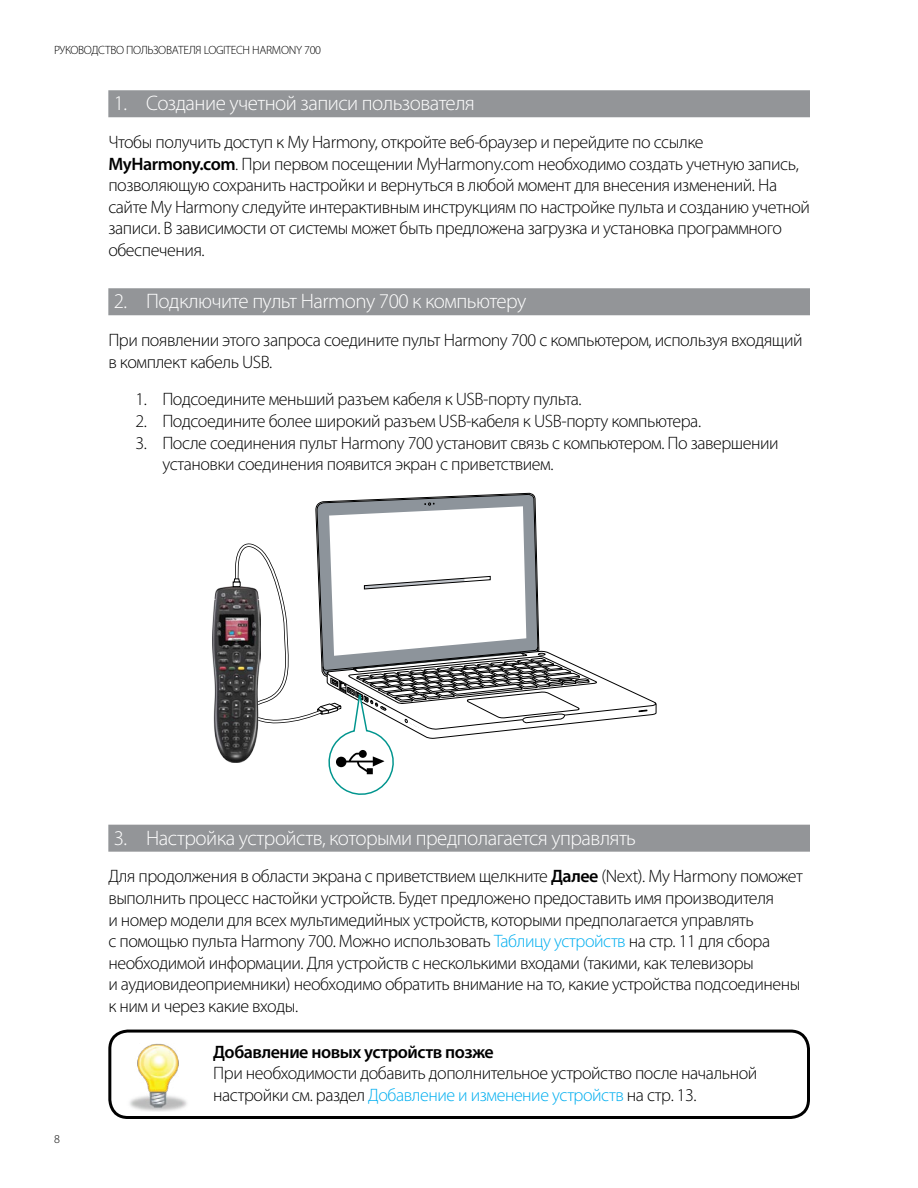
<style>
.page{position:relative;width:918px;height:1188px;background:#fff}
.page>*{position:absolute;margin:0;border:0;box-sizing:border-box;transform-origin:0 0}
.t1{font:300 21px "Myriad Pro";letter-spacing:-.025em;color:#fff}
.t2{font:300 18px/21.6px "Myriad Pro";letter-spacing:-.025em;color:#000}
.t3{font:600 18px "Myriad Pro";letter-spacing:-.025em;color:#000}
.t4{font:300 12px "Myriad Pro";letter-spacing:-.025em;color:#000}
.s1{font-weight:600}
.s2{color:#00aeef}
</style>
<div class="page">
<div style="left:108px;top:90px;width:702px;height:27px;background:#939598"></div>
<div style="left:108px;top:288px;width:702px;height:27px;background:#939598"></div>
<div style="left:108px;top:825px;width:702px;height:27px;background:#939598"></div>
<img style="left:213px;top:587px;width:20px;height:176px">
<svg style="left:233px;top:494px;width:424px;height:301px"></svg>
<div style="left:108px;top:1030px;width:702px;height:89px;border:3px solid #000;border-radius:18px"></div>
<img style="left:129px;top:1043px;width:58px;height:69px">
<p class="t4" style="left:54px;top:43px;width:269px">РУКОВОДСТВО ПОЛЬЗОВАТЕЛЯ LOGITECH HARMONY 700</p>
<p class="t1" style="left:114px;top:91px;width:363px">1. Создание учетной записи пользователя</p>
<p class="t2" style="left:108px;top:131px;width:703px">Чтобы получить доступ к My Harmony, откройте веб-браузер и перейдите по ссылке <span class="s1">MyHarmony.com</span>. При первом посещении MyHarmony.com необходимо создать учетную запись, позволяющую сохранить настройки и вернуться в любой момент для внесения изменений. На сайте My Harmony следуйте интерактивным инструкциям по настройке пульта и созданию учетной записи. В зависимости от системы может быть предложена загрузка и установка программного обеспечения.</p>
<p class="t1" style="left:114px;top:289px;width:414px">2. Подключите пульт Harmony 700 к компьютеру</p>
<p class="t2" style="left:108px;top:329px;width:696px">При появлении этого запроса соедините пульт Harmony 700 с компьютером, используя входящий в комплект кабель USB.</p>
<p class="t2" style="left:135px;top:388px;width:448px">1. Подсоедините меньший разъем кабеля к USB-порту пульта.</p>
<p class="t2" style="left:135px;top:410px;width:567px">2. Подсоедините более широкий разъем USB-кабеля к USB-порту компьютера.</p>
<p class="t2" style="left:162px;top:432px;width:618px;text-indent:-27px">3. После соединения пульт Harmony 700 установит связь с компьютером. По завершении установки соединения появится экран с приветствием.</p>
<p class="t4" style="left:54px;top:1132px;width:7px">8</p>
<p class="t1" style="left:114px;top:825px;width:524px">3. Настройка устройств, которыми предполагается управлять</p>
<p class="t2" style="left:108px;top:865px;width:696px">Для продолжения в области экрана с приветствием щелкните <span class="s1">Далее</span> (Next). My Harmony поможет выполнить процесс настойки устройств. Будет предложено предоставить имя производителя<br>и номер модели для всех мультимедийных устройств, которыми предполагается управлять<br>с помощью пульта Harmony 700. Можно использовать <span class="s2">Таблицу устройств</span> на стр. 11 для сбора необходимой информации. Для устройств с несколькими входами (такими, как телевизоры<br>и аудиовидеоприемники) необходимо обратить внимание на то, какие устройства подсоединены к ним и через какие входы.</p>
<p class="t3" style="left:213px;top:1040px;width:282px">Добавление новых устройств позже</p>
<p class="t2" style="left:213px;top:1063px;width:546px">При необходимости добавить дополнительное устройство после начальной настройки см. раздел <span class="s2">Добавление и изменение устройств</span> на стр. 13.</p>
</div>
